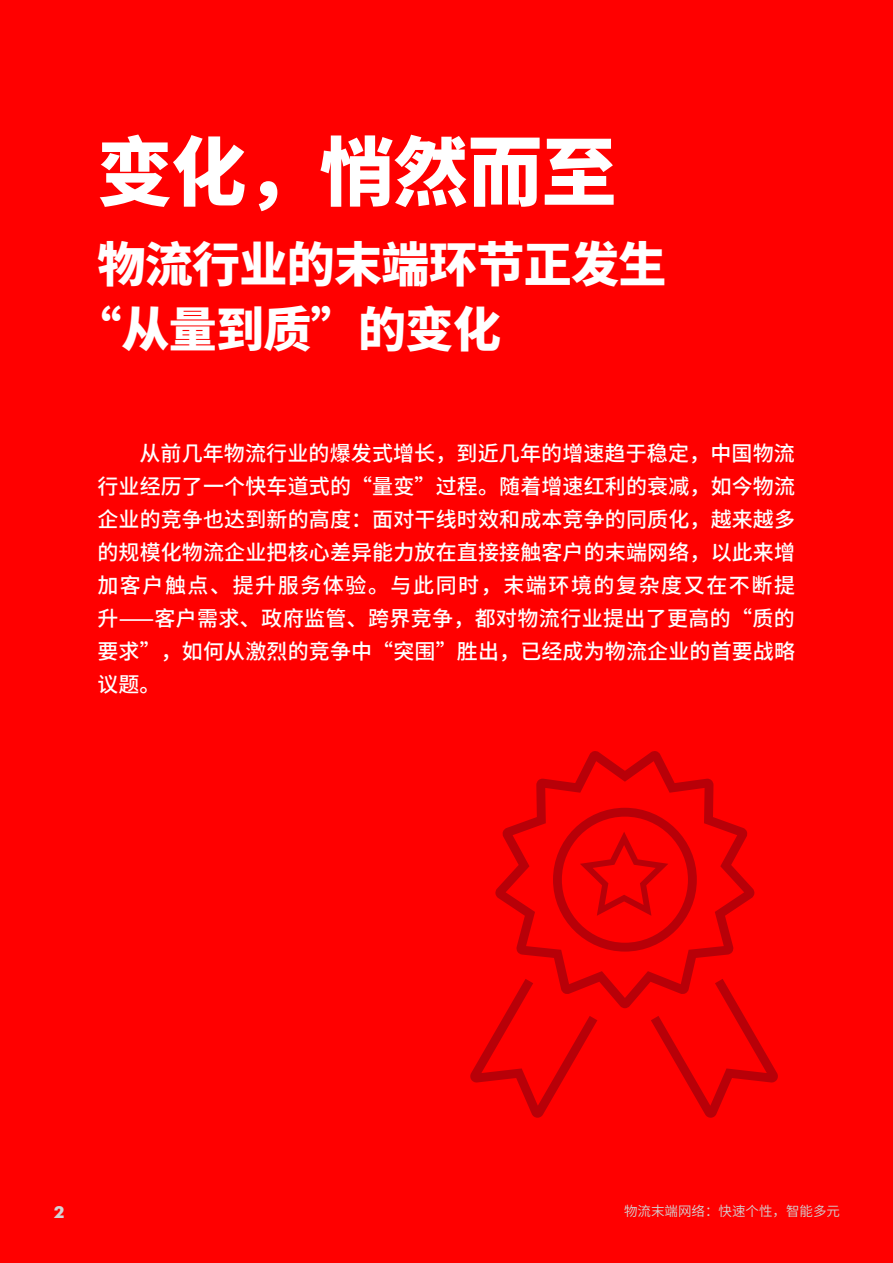
<style>
.page{position:relative;width:893px;height:1263px;background:#f00}
.page>*{position:absolute;margin:0;border:0;box-sizing:border-box;transform-origin:0 0}
.t1{font:800 75px "Source Han Sans SC";letter-spacing:-.015em;color:#fff}
.t2{font:800 48px/64.5px "Source Han Sans SC";letter-spacing:-.015em;color:#fff}
.t3{font:500 21px/33px "Source Han Sans SC";letter-spacing:.005em;color:#fff;text-align:justify}
.t4{font:700 16.5px "Graphik";color:#d3d3d4}
.t5{font:13.5px "Source Han Sans SC";color:#d3d3d4}
</style>
<div class="page">
<svg style="left:470px;top:1008px;width:127px;height:110px"></svg>
<svg style="left:651px;top:1008px;width:127px;height:110px"></svg>
<svg style="left:495px;top:751px;width:260px;height:257px"></svg>
<svg style="left:553px;top:808px;width:144px;height:143px"></svg>
<h1 class="t1" style="left:97px;top:130px;width:521px">变化，悄然而至</h1>
<h2 class="t2" style="left:74px;top:233px;width:594px;text-indent:24px">物流行业的末端环节正发生“从量到质”的变化</h2>
<p class="t3" style="left:97px;top:437px;width:699px;text-indent:42px">从前几年物流行业的爆发式增长，到近几年的增速趋于稳定，中国物流行业经历了一个快车道式的“量变”过程。随着增速红利的衰减，如今物流企业的竞争也达到新的高度：面对干线时效和成本竞争的同质化，越来越多的规模化物流企业把核心差异能力放在直接接触客户的末端网络，以此来增加客户触点、提升服务体验。与此同时，末端环境的复杂度又在不断提升⸺客户需求、政府监管、跨界竞争，都对物流行业提出了更高的“质的要求”，如何从激烈的竞争中“突围”胜出，已经成为物流企业的首要战略议题。</p>
<p class="t4" style="left:54px;top:1199px;width:12px">2</p>
<p class="t5" style="left:624px;top:1203px;width:217px">物流末端网络：快速个性，智能多元</p>
</div>
